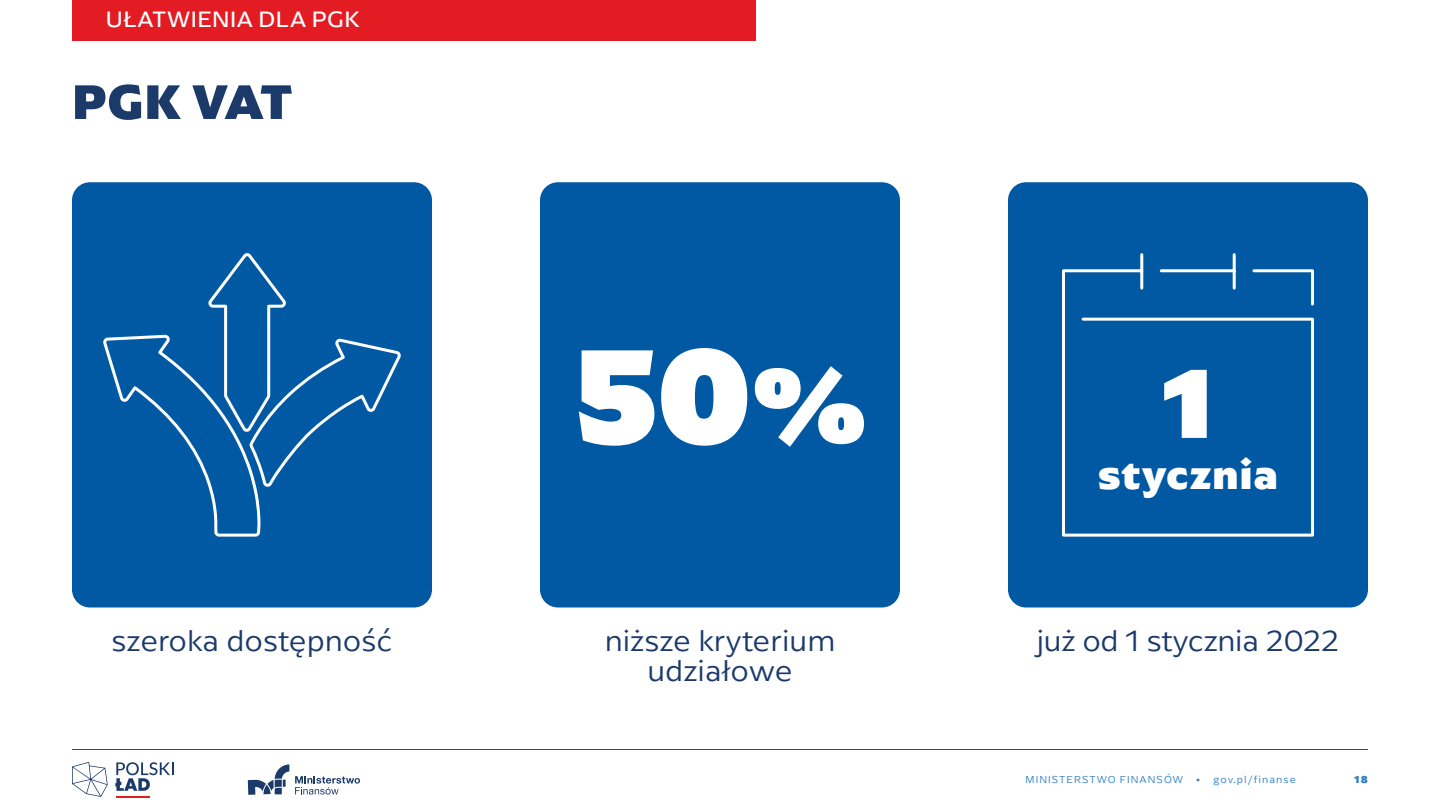
<style>
.page{position:relative;width:1440px;height:810px;background:#fff}
.page>*{position:absolute;margin:0;border:0;box-sizing:border-box;transform-origin:0 0}
.t1{font:900 101.25px "Arpona Sans";color:#fff}
.t2{font:800 50.62px "Arpona Sans";letter-spacing:-.02em;color:#1b3a6a}
.t3{font:800 40.5px "Arpona Sans";letter-spacing:.02em;color:#fff}
.t4{font:300 30.38px/30.4px "Arpona Sans";color:#1b3a6a;text-align:center}
.t5{font:23.25px "Arpona Sans";letter-spacing:.025em;color:#fff}
.t6{font:300 10.5px "Arpona Sans";letter-spacing:.1em;color:#2f7dc1}
.t7{font:800 10.5px "Arpona Sans";color:#2f7dc1}
</style>
<div class="page">
<div style="left:72px;top:0;width:684px;height:40px;background:#e31c24"></div>
<hr style="left:72px;top:749px;width:1296px;height:1px;background:#0159a4">
<svg style="left:295px;top:776px;width:65px;height:19px"></svg>
<svg style="left:248px;top:764px;width:41px;height:31px"></svg>
<hr style="left:116px;top:796px;width:34px;height:1px;background:#e31c24">
<svg style="left:115px;top:762px;width:58px;height:29px"></svg>
<svg style="left:72px;top:762px;width:36px;height:35px"></svg>
<div style="left:72px;top:182px;width:360px;height:426px;background:#0159a4;border-radius:18px"></div>
<div style="left:540px;top:182px;width:360px;height:426px;background:#0159a4;border-radius:18px"></div>
<div style="left:1008px;top:182px;width:360px;height:426px;background:#0159a4;border-radius:18px"></div>
<svg style="left:103px;top:253px;width:298px;height:284px"></svg>
<svg style="left:1062px;top:253px;width:252px;height:284px"></svg>
<svg style="left:579px;top:348px;width:285px;height:99px"></svg>
<p class="t5" style="left:106px;top:4px;width:255px">UŁATWIENIA DLA PGK</p>
<h2 class="t2" style="left:72px;top:70px;width:222px">PGK VAT</h2>
<h1 class="t1" style="left:1160px;top:339px;width:57px">1</h1>
<h3 class="t3" style="left:1098px;top:449px;width:182px">stycznia</h3>
<p class="t4" style="left:111px;top:625px;width:283px">szeroka dostępność</p>
<p class="t4" style="left:605px;top:625px;width:232px">niższe kryterium udziałowe</p>
<p class="t4" style="left:1037px;top:625px;width:304px">już od 1 stycznia 2022</p>
<p class="t6" style="left:1026px;top:773px;width:272px">MINISTERSTWO FINANSÓW • gov.pl/finanse</p>
<p class="t7" style="left:1354px;top:773px;width:15px">18</p>
</div>
